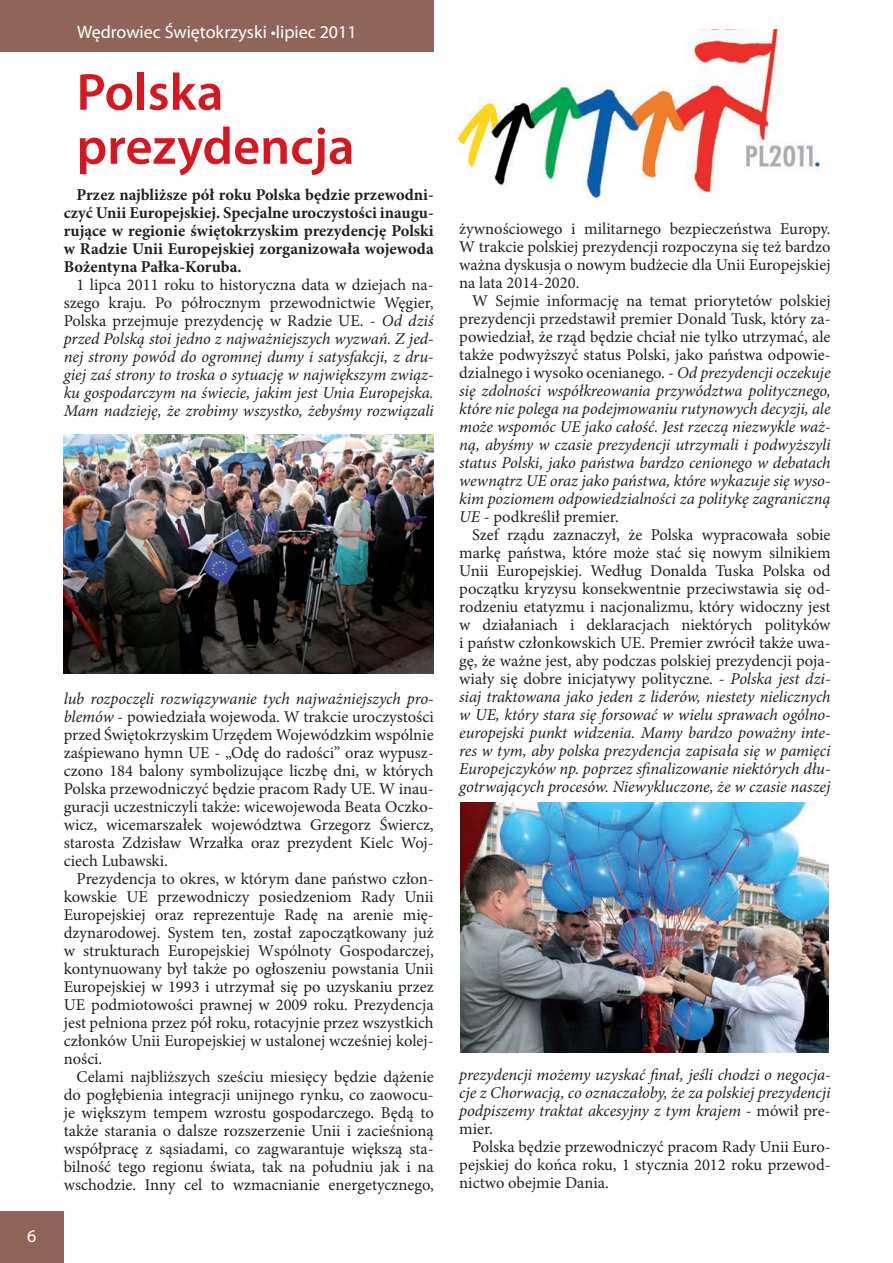
<style>
.page{position:relative;width:893px;height:1263px;background:#fff}
.page>*{position:absolute;margin:0;border:0;box-sizing:border-box;transform-origin:0 0}
.t1{font:600 52.5px/54px "Myriad Pro";color:#d7171f}
.t2{font:18px "Myriad Pro";color:#fff}
.t3{font:16.5px/18px "Minion Pro";color:#231f20;text-align:justify}
.t4{font:italic 16.5px/18px "Minion Pro";letter-spacing:-.005em;color:#231f20;text-align:justify}
.t5{font:700 16.5px/18px "Minion Pro";color:#231f20;text-align:justify}
.s1{font-style:normal}
.s2{font-style:italic}
</style>
<div class="page">
<div style="left:0;top:0;width:434px;height:51px;background:#906559"></div>
<div style="left:0;top:1212px;width:64px;height:51px;background:#906559"></div>
<img style="left:64px;top:435px;width:370px;height:239px">
<img style="left:456px;top:29px;width:364px;height:171px">
<img style="left:461px;top:803px;width:367px;height:249px">
<p class="t2" style="left:27px;top:1225px;width:11px">6</p>
<p class="t2" style="left:77px;top:21px;width:281px">Wędrowiec Świętokrzyski •lipiec 2011</p>
<h1 class="t1" style="left:77px;top:64px;width:280px">Polska prezydencja</h1>
<p class="t5" style="left:64px;top:186px;width:371px;text-indent:13px">Przez najbliższe pół roku Polska będzie przewodni&shy;czyć Unii Europejskiej. Specjalne uroczystości inaugu&shy;rujące w regionie świętokrzyskim prezydencję Polski w Radzie Unii Europejskiej zorganizowała wojewoda Bożentyna Pałka-Koruba.</p>
<p class="t4" style="left:64px;top:276px;width:371px;text-indent:13px"><span class="s1">1 lipca 2011 roku to historyczna data w dziejach na&shy;szego kraju. Po półrocznym przewodnictwie Węgier, Polska przejmuje prezydencję w Radzie UE. -</span> Od dziś przed Polską stoi jedno z najważniejszych wyzwań. Z jed&shy;nej strony powód do ogromnej dumy i satysfakcji, z dru&shy;giej zaś strony to troska o sytuację w największym związ&shy;ku gospodarczym na świecie, jakim jest Unia Europejska.<br>Mam nadzieję, że zrobimy wszystko, żebyśmy rozwiązali</p>
<p class="t3" style="left:64px;top:690px;width:371px"><span class="s2">lub rozpoczęli rozwiązywanie tych najważniejszych pro&shy;blemów</span> - powiedziała wojewoda. W trakcie uroczystości przed Świętokrzyskim Urzędem Wojewódzkim wspólnie zaśpiewano hymn UE - „Odę do radości” oraz wypusz&shy;czono 184 balony symbolizujące liczbę dni, w których Polska przewodniczyć będzie pracom Rady UE. W inau&shy;guracji uczestniczyli także: wicewojewoda Beata Oczko&shy;wicz, wicemarszałek województwa Grzegorz Świercz, starosta Zdzisław Wrzałka oraz prezydent Kielc Woj&shy;ciech Lubawski.</p>
<p class="t3" style="left:64px;top:870px;width:371px;text-indent:13px">Prezydencja to okres, w którym dane państwo człon&shy;kowskie UE przewodniczy posiedzeniom Rady Unii Europejskiej oraz reprezentuje Radę na arenie mię&shy;dzynarodowej. System ten, został zapoczątkowany już w strukturach Europejskiej Wspólnoty Gospodarczej, kontynuowany był także po ogłoszeniu powstania Unii Europejskiej w 1993 i utrzymał się po uzyskaniu przez UE podmiotowości prawnej w 2009 roku. Prezydencja jest pełniona przez pół roku, rotacyjnie przez wszystkich członków Unii Europejskiej w ustalonej wcześniej kolej&shy;ności.</p>
<p class="t3" style="left:64px;top:1068px;width:371px;text-indent:13px">Celami najbliższych sześciu miesięcy będzie dążenie do pogłębienia integracji unijnego rynku, co zaowocu&shy;je większym tempem wzrostu gospodarczego. Będą to także starania o dalsze rozszerzenie Unii i zacieśnioną współpracę z sąsiadami, co zagwarantuje większą sta&shy;bilność tego regionu świata, tak na południu jak i na wschodzie. Inny cel to wzmacnianie energetycznego,</p>
<p class="t3" style="left:459px;top:220px;width:373px">żywnościowego i militarnego bezpieczeństwa Europy.<br>W trakcie polskiej prezydencji rozpoczyna się też bardzo ważna dyskusja o nowym budżecie dla Unii Europejskiej na lata 2014-2020.</p>
<p class="t4" style="left:459px;top:292px;width:373px;text-indent:13px"><span class="s1">W Sejmie informację na temat priorytetów polskiej prezydencji przedstawił premier Donald Tusk, który za&shy;powiedział, że rząd będzie chciał nie tylko utrzymać, ale także podwyższyć status Polski, jako państwa odpowie&shy;dzialnego i wysoko ocenianego. -</span> Od prezydencji oczekuje się zdolności współkreowania przywództwa politycznego, które nie polega na podejmowaniu rutynowych decyzji, ale może wspomóc UE jako całość. Jest rzeczą niezwykle waż&shy;ną, abyśmy w czasie prezydencji utrzymali i podwyższyli status Polski, jako państwa bardzo cenionego w debatach wewnątrz UE oraz jako państwa, które wykazuje się wyso&shy;kim poziomem odpowiedzialności za politykę zagraniczną UE <span class="s1">- podkreślił premier.</span></p>
<p class="t3" style="left:459px;top:526px;width:373px;text-indent:13px">Szef rządu zaznaczył, że Polska wypracowała sobie markę państwa, które może stać się nowym silnikiem Unii Europejskiej. Według Donalda Tuska Polska od początku kryzysu konsekwentnie przeciwstawia się od&shy;rodzeniu etatyzmu i nacjonalizmu, który widoczny jest w działaniach i deklaracjach niektórych polityków i państw członkowskich UE. Premier zwrócił także uwa&shy;gę, że ważne jest, aby podczas polskiej prezydencji poja&shy;wiały się dobre inicjatywy polityczne. - <span class="s2">Polska jest dzi&shy;siaj traktowana jako jeden z liderów, niestety nielicznych w UE, który stara się forsować w wielu sprawach ogólno&shy;europejski punkt widzenia. Mamy bardzo poważny inte&shy;res w tym, aby polska prezydencja zapisała się w pamięci Europejczyków np. poprzez sfinalizowanie niektórych dłu&shy;gotrwających procesów. Niewykluczone, że w czasie naszej</span></p>
<p class="t4" style="left:459px;top:1066px;width:373px">prezydencji możemy uzyskać finał, jeśli chodzi o negocja&shy;cje z Chorwacją, co oznaczałoby, że za polskiej prezydencji podpiszemy traktat akcesyjny z tym krajem <span class="s1">- mówił pre&shy;mier.</span></p>
<p class="t3" style="left:459px;top:1138px;width:373px;text-indent:13px">Polska będzie przewodniczyć pracom Rady Unii Euro&shy;pejskiej do końca roku, 1 stycznia 2012 roku przewod&shy;nictwo obejmie Dania.</p>
</div>
